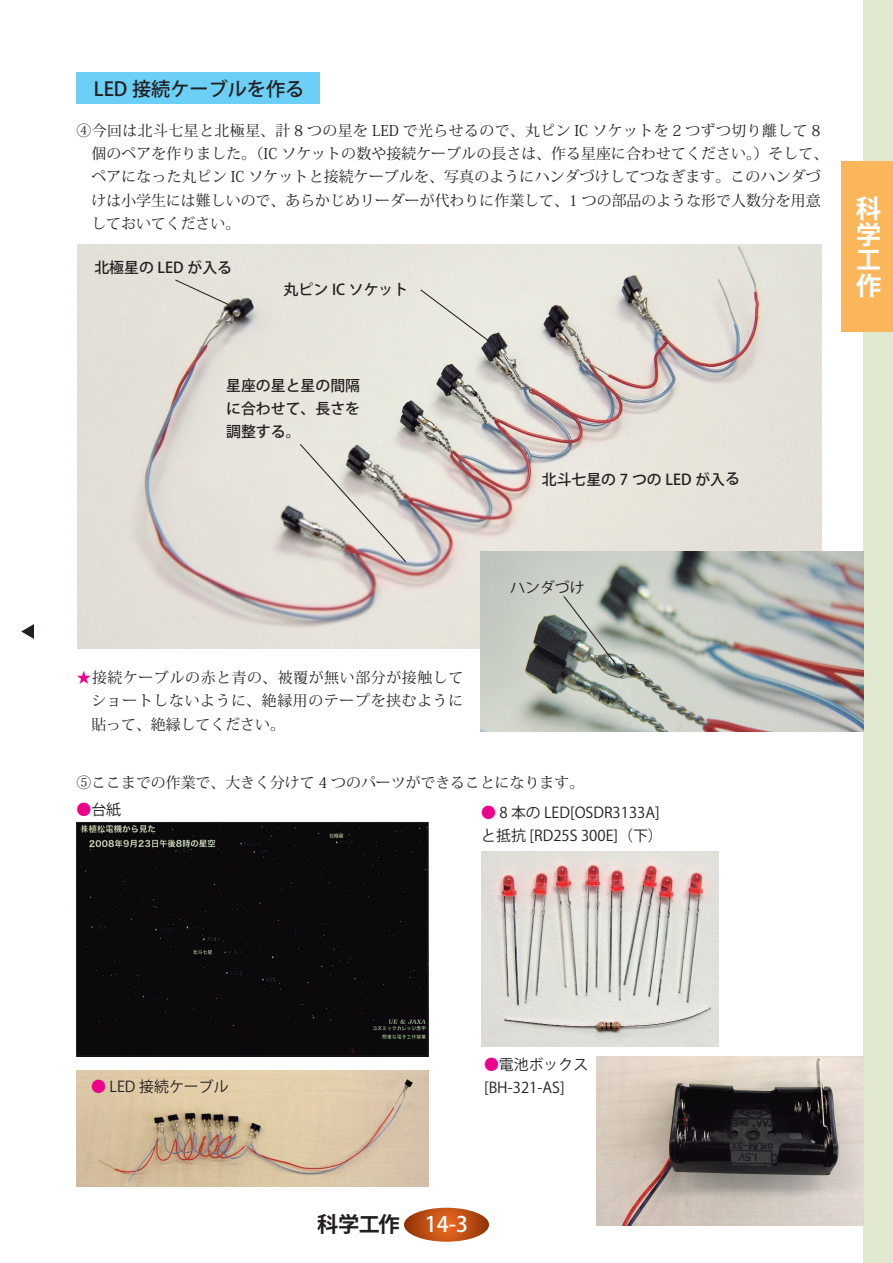
<style>
.page{position:relative;width:893px;height:1263px;background:#fff}
.page>*{position:absolute;margin:0;border:0;box-sizing:border-box;transform-origin:0 0}
.t1{font:700 25.5px/25.5px "Koz Go Std";color:#fff;text-align:justify}
.t2{font:700 21.3px "Koz Go Std";color:#231f20}
.t3{font:500 19.2px "Koz Go Std";color:#231f20}
.t4{font:14.85px/23.4px "Koz Min Std";letter-spacing:.01em;color:#231f20}
.t5{font:14.85px/23.4px "Koz Go Std";color:#231f20}
.t6{font:500 14.85px/23.4px "Koz Go Std";color:#231f20;text-align:justify}
.s1{color:#ed028c}
.s2{font-weight:500;color:#fff}
</style>
<div class="page">
<div style="left:863px;top:0;width:30px;height:1263px;background:#e1e8d0"></div>
<div style="left:842px;top:162px;width:51px;height:170px;background:#fbb65c"></div>
<svg style="left:404px;top:1208px;width:85px;height:34px;background:#c15218"></svg>
<svg style="left:21px;top:624px;width:13px;height:15px"></svg>
<svg style="left:437px;top:648px;width:82px;height:84px"></svg>
<div style="left:76px;top:72px;width:244px;height:32px;background:#6bcff6"></div>
<img style="left:77px;top:245px;width:744px;height:403px">
<img style="left:299px;top:443px;width:187px;height:120px">
<div style="left:419px;top:289px;width:74px;height:55px;background:#e9e9df"></div>
<svg style="left:174px;top:279px;width:56px;height:27px;background:#dcd9d1"></svg>
<img style="left:480px;top:551px;width:383px;height:180px">
<img style="left:562px;top:595px;width:55px;height:71px">
<img style="left:77px;top:1070px;width:351px;height:116px">
<img style="left:597px;top:1057px;width:267px;height:168px">
<div style="left:78px;top:824px;width:348px;height:230px;background:#0b090c"></div>
<div style="left:76px;top:822px;width:352px;height:234px;border:1px solid #231f20"></div>
<img style="left:482px;top:852px;width:237px;height:195px">
<p class="t3" style="left:94px;top:77px;width:212px">LED 接続ケーブルを作る</p>
<p class="t4" style="left:91px;top:119px;width:738px;text-indent:-15px">④今回は北斗七星と北極星、計 8 つの星を LED で光らせるので、丸ピン IC ソケットを 2 つずつ切り離して 8個のペアを作りました。（IC ソケットの数や接続ケーブルの長さは、作る星座に合わせてください。）そして、ペアになった丸ピン IC ソケットと接続ケーブルを、写真のようにハンダづけしてつなぎます。このハンダづけは小学生には難しいので、あらかじめリーダーが代わりに作業して、1 つの部品のような形で人数分を用意しておいてください。</p>
<p class="t6" style="left:94px;top:256px;width:139px">北極星の LED が入る</p>
<p class="t6" style="left:284px;top:278px;width:126px">丸ピン IC ソケット</p>
<p class="t6" style="left:226px;top:374px;width:135px">星座の星と星の間隔に合わせて、長さを調整する。</p>
<p class="t6" style="left:542px;top:468px;width:200px">北斗七星の 7 つの LED が入る</p>
<h1 class="t1" style="left:856px;top:198px;width:26px">科学工作</h1>
<p class="t4" style="left:91px;top:666px;width:373px;text-align:justify;text-indent:-15px"><span class="s1">★</span>接続ケーブルの赤と青の、被覆が無い部分が接触してショートしないように、絶縁用のテープを挟むように貼って、絶縁してください。</p>
<p class="t5" style="left:510px;top:576px;width:76px">ハンダづけ</p>
<p class="t4" style="left:77px;top:771px;width:509px">⑤ここまでの作業で、大きく分けて 4 つのパーツができることになります。</p>
<p class="t5" style="left:77px;top:798px;width:46px"><span class="s1">●</span>台紙</p>
<p class="t5" style="left:481px;top:801px;width:183px"><span class="s1">●</span> 8 本の LED[OSDR3133A]と抵抗 [RD25S 300E]（下）</p>
<p class="t5" style="left:91px;top:1075px;width:139px"><span class="s1">●</span> LED 接続ケーブル</p>
<p class="t5" style="left:484px;top:1053px;width:106px"><span class="s1">●</span>電池ボックス[BH-321-AS]</p>
<h2 class="t2" style="left:317px;top:1210px;width:152px">科学工作 <span class="s2">14-3</span></h2>
</div>
